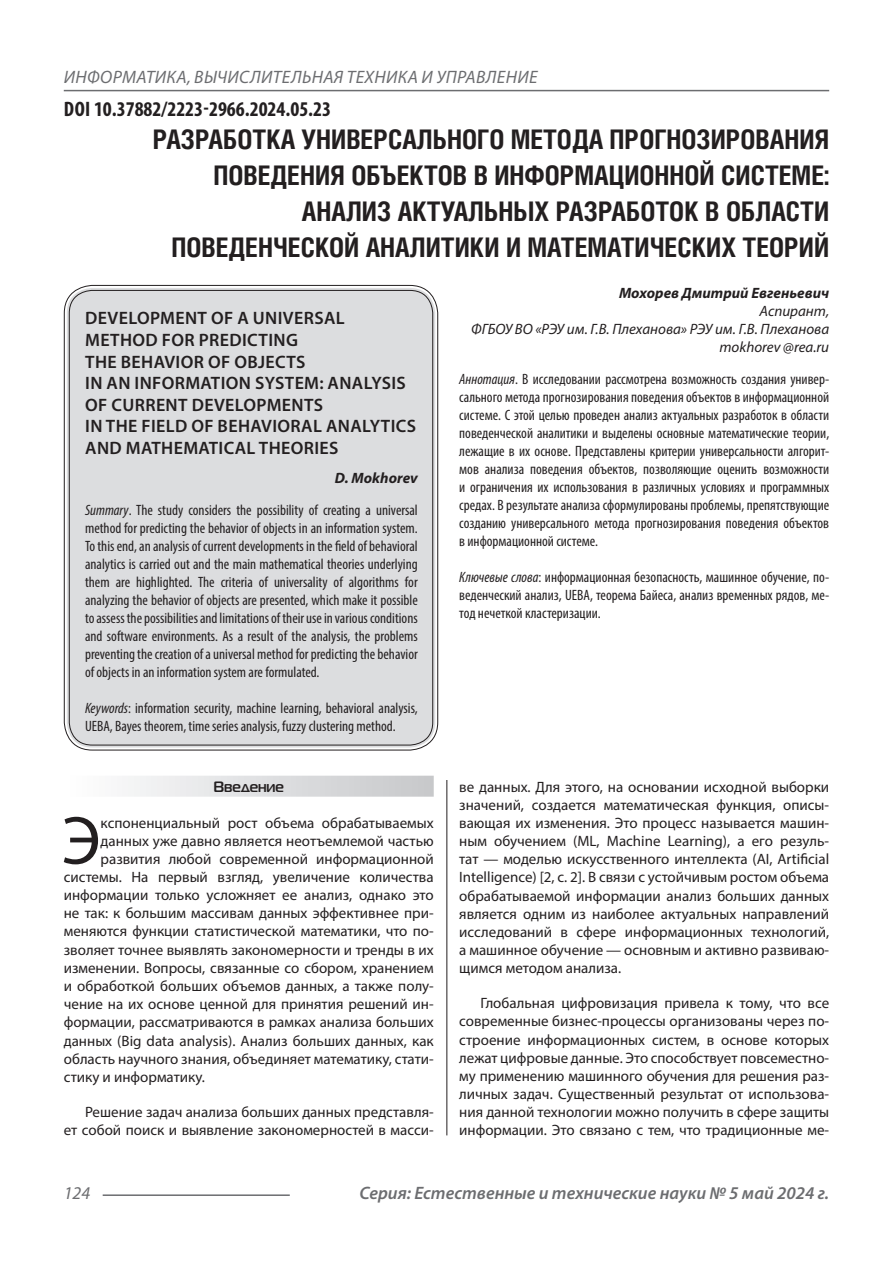
<style>
.page{position:relative;width:893px;height:1263px;background:#fff}
.page>*{position:absolute;margin:0;border:0;box-sizing:border-box;transform-origin:0 0}
.Статья_текст_первый{font:68.4px "Myriad Pro";color:#231f20}
.Статья_название{font:700 27px/36px "Helios Cond C";color:#231f20;text-align:right}
.ДОИ{font:700 condensed 21px "Myriad Pro";color:#231f20}
.Статья_название_англ{font:600 18px/21.6px "Myriad Pro";letter-spacing:.02em;color:#231f20}
.t1{font:italic 18px "Myriad Pro";letter-spacing:.02em;color:#6c6d70}
.t2{font:italic 600 18px "Myriad Pro";color:#6c6d70}
.Статья_текст{font:15px/18.1px "Myriad Pro";color:#231f20;text-align:justify}
.Статья_аннотация_анг{font:condensed 15px/18px "Myriad Pro";color:#231f20;text-align:justify}
.Статья_аннотация_тек{font:condensed 15px/18px "Myriad Pro";color:#231f20;text-align:justify}
.Статья_текст_первый-2{font:15px "Myriad Pro";color:#231f20}
.Статья_автор_инфо{font:italic 15px/18px "Myriad Pro";color:#231f20;text-align:right}
.Статья_автор_инфо-2{font:italic 700 15px "Myriad Pro";color:#231f20}
.Статья_автор_англ{font:italic 700 15px "Myriad Pro";color:#231f20}
.Статья_подзаголовок{font:700 15px "Magistral C";color:#231f20}
.s1{font-style:italic}
</style>
<div class="page">
<hr style="left:446px;top:128px;width:1px;height:1007px;background:#231f20">
<hr style="left:103px;top:1194px;width:187px;height:2px;background:#6c6d70">
<hr style="left:64px;top:90px;width:765px;height:1px;background:#6c6d70">
<div style="left:442px;top:128px;width:10px;height:652px;background:#fff"></div>
<div style="left:67px;top:288px;width:368px;height:459px;background:#dcdddf;border-radius:26px"></div>
<div style="left:64px;top:776px;width:370px;height:21px;background:linear-gradient(to right,#fefeff,#c6c8ca)"></div>
<p class="t1" style="left:64px;top:66px;width:475px">ИНФОРМАТИКА, ВЫЧИСЛИТЕЛЬНАЯ ТЕХНИКА И УПРАВЛЕНИЕ</p>
<p class="ДОИ" style="left:64px;top:96px;width:269px">DOI 10.37882/2223-2966.2024.05.23</p>
<p class="Статья_название" style="left:153px;top:121px;width:678px">РАЗРАБОТКА УНИВЕРСАЛЬНОГО МЕТОДА ПРОГНОЗИРОВАНИЯ ПОВЕДЕНИЯ ОБЪЕКТОВ В ИНФОРМАЦИОННОЙ СИСТЕМЕ:<br>АНАЛИЗ АКТУАЛЬНЫХ РАЗРАБОТОК В ОБЛАСТИ ПОВЕДЕНЧЕСКОЙ АНАЛИТИКИ И МАТЕМАТИЧЕСКИХ ТЕОРИЙ</p>
<p class="Статья_автор_инфо-2" style="left:619px;top:283px;width:212px">Мохорев Дмитрий Евгеньевич</p>
<p class="Статья_автор_инфо" style="left:471px;top:302px;width:359px">Аспирант,<br>ФГБОУ ВО «РЭУ им. Г.В. Плеханова» РЭУ им. Г.В. Плеханова</p>
<p class="Статья_автор_инфо" style="left:719px;top:338px;width:111px">mokhorev @rea.ru</p>
<p class="Статья_аннотация_тек" style="left:459px;top:370px;width:371px"><span class="s1">Аннотация</span>. В исследовании рассмотрена возможность создания универ&shy;сального метода прогнозирования поведения объектов в информационной системе. С этой целью проведен анализ актуальных разработок в области поведенческой аналитики и выделены основные математические теории, лежащие в их основе. Представлены критерии универсальности алгорит&shy;мов анализа поведения объектов, позволяющие оценить возможности и ограничения их использования в различных условиях и программных средах. В результате анализа сформулированы проблемы, препятствующие созданию универсального метода прогнозирования поведения объектов в информационной системе.</p>
<p class="Статья_аннотация_тек" style="left:459px;top:568px;width:371px"><span class="s1">Ключевые слова</span>: информационная безопасность, машинное обучение, по&shy;веденческий анализ, UEBA, теорема Байеса, анализ временных рядов, ме&shy;тод нечеткой кластеризации.</p>
<p class="Статья_название_англ" style="left:85px;top:307px;width:332px">DEVELOPMENT OF A UNIVERSAL<br>METHOD FOR PREDICTING<br>THE BEHAVIOR OF OBJECTS<br>IN AN INFORMATION SYSTEM: ANALYSIS<br>OF CURRENT DEVELOPMENTS<br>IN THE FIELD OF BEHAVIORAL ANALYTICS<br>AND MATHEMATICAL THEORIES</p>
<p class="Статья_автор_англ" style="left:335px;top:468px;width:84px">D. Mokhorev</p>
<p class="Статья_аннотация_анг" style="left:85px;top:501px;width:334px"><span class="s1">Summary</span>. The study considers the possibility of creating a universal method for predicting the behavior of objects in an information system.<br>To this end, an analysis of current developments in the field of behavioral analytics is carried out and the main mathematical theories underlying them are highlighted. The criteria of universality of algorithms for analyzing the behavior of objects are presented, which make it possible to assess the possibilities and limitations of their use in various conditions and software environments. As a result of the analysis, the problems preventing the creation of a universal method for predicting the behavior of objects in an information system are formulated.</p>
<p class="Статья_аннотация_анг" style="left:85px;top:699px;width:334px"><span class="s1">Keywords</span>: information security, machine learning, behavioral analysis,<br>UEBA, Bayes theorem, time series analysis, fuzzy clustering method.</p>
<p class="Статья_подзаголовок" style="left:213px;top:778px;width:72px">Введение</p>
<p class="Статья_текст_первый" style="left:62px;top:798px;width:40px">Э</p>
<p class="Статья_текст_первый-2" style="left:101px;top:813px;width:335px">кспоненциальный рост объема обрабатываемых</p>
<p class="Статья_текст_первый-2" style="left:101px;top:831px;width:335px">данных уже давно является неотъемлемой частью</p>
<p class="Статья_текст_первый-2" style="left:101px;top:849px;width:335px">развития любой современной информационной</p>
<p class="Статья_текст_первый-2" style="left:64px;top:867px;width:371px">системы. На первый взгляд, увеличение количества</p>
<p class="Статья_текст_первый-2" style="left:64px;top:886px;width:371px">информации только усложняет ее анализ, однако это</p>
<p class="Статья_текст_первый-2" style="left:64px;top:904px;width:371px">не так: к большим массивам данных эффективнее при-</p>
<p class="Статья_текст_первый-2" style="left:64px;top:922px;width:371px">меняются функции статистической математики, что по-</p>
<p class="Статья_текст_первый-2" style="left:64px;top:940px;width:371px">зволяет точнее выявлять закономерности и тренды в их</p>
<p class="Статья_текст_первый-2" style="left:64px;top:958px;width:371px">изменении. Вопросы, связанные со сбором, хранением</p>
<p class="Статья_текст_первый-2" style="left:64px;top:977px;width:371px">и обработкой больших объемов данных, а также полу-</p>
<p class="Статья_текст_первый-2" style="left:64px;top:995px;width:371px">чение на их основе ценной для принятия решений ин-</p>
<p class="Статья_текст_первый-2" style="left:64px;top:1013px;width:371px">формации, рассматриваются в рамках анализа больших</p>
<p class="Статья_текст_первый-2" style="left:64px;top:1031px;width:371px">данных (Big data analysis). Анализ больших данных, как</p>
<p class="Статья_текст_первый-2" style="left:64px;top:1049px;width:371px">область научного знания, объединяет математику, стати-</p>
<p class="Статья_текст_первый-2" style="left:64px;top:1068px;width:143px">стику и информатику.</p>
<p class="Статья_текст" style="left:64px;top:1103px;width:371px;text-align:right">Решение задач анализа больших данных представля-<br>ет собой поиск и выявление закономерностей в масси-</p>
<p class="Статья_текст" style="left:459px;top:777px;width:371px">ве данных. Для этого, на основании исходной выборки значений, создается математическая функция, описы&shy;вающая их изменения. Это процесс называется машин&shy;ным обучением (ML, Machine Learning), а его резуль&shy;тат — моделью искусственного интеллекта (AI, Artificial Intelligence) [2, с. 2]. В связи с устойчивым ростом объема обрабатываемой информации анализ больших данных является одним из наиболее актуальных направлений исследований в сфере информационных технологий, а машинное обучение — основным и активно развиваю&shy;щимся методом анализа.</p>
<p class="Статья_текст" style="left:459px;top:994px;width:371px;text-indent:21px">Глобальная цифровизация привела к тому, что все современные бизнес-процессы организованы через по&shy;строение информационных систем, в основе которых лежат цифровые данные. Это способствует повсеместно&shy;му применению машинного обучения для решения раз&shy;личных задач. Существенный результат от использова&shy;ния данной технологии можно получить в сфере защиты информации. Это связано с тем, что традиционные ме-</p>
<p class="t1" style="left:64px;top:1182px;width:28px">124</p>
<p class="t2" style="left:359px;top:1182px;width:471px">Серия: Естественные и технические науки № 5 май 2024 г.</p>
</div>
